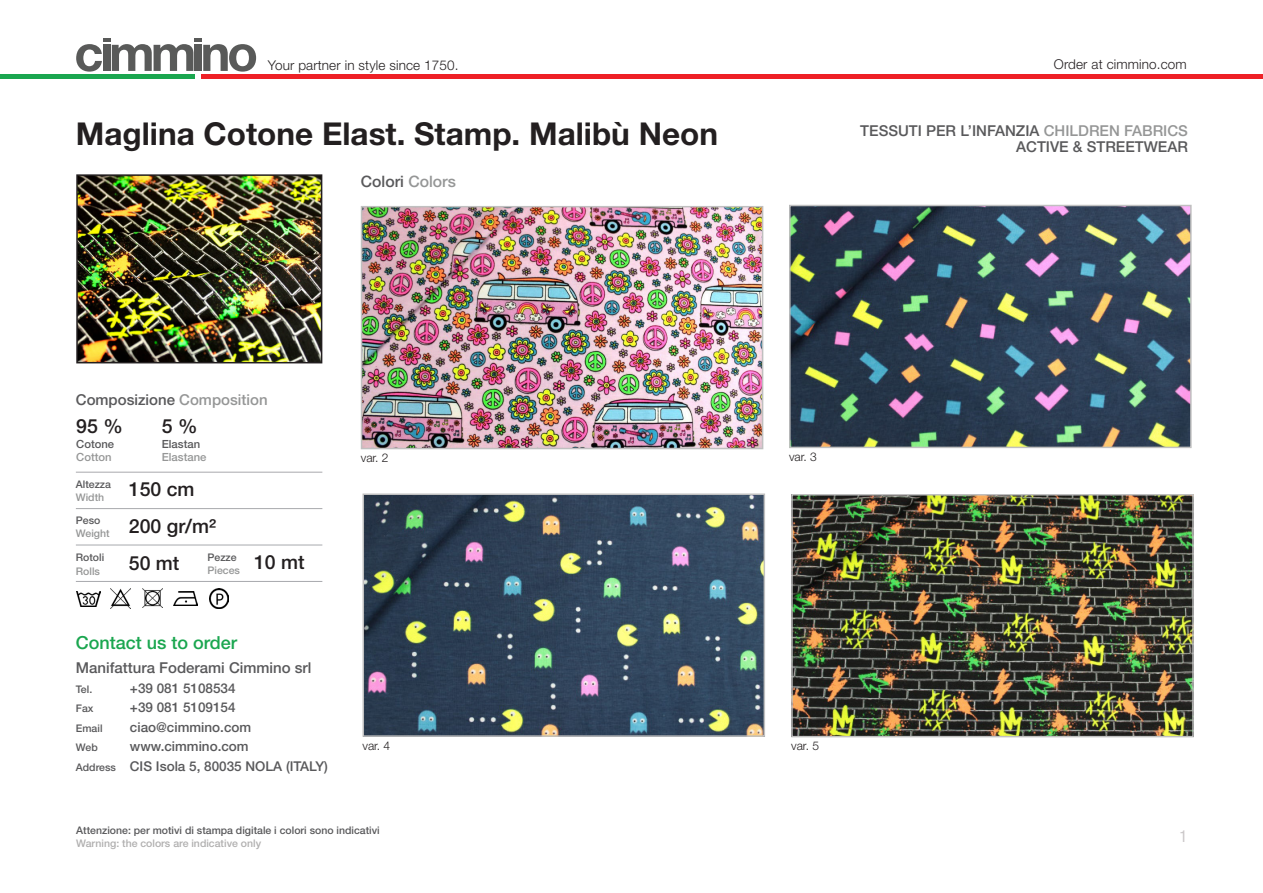
<style>
.page{position:relative;width:1263px;height:893px;background:#fff}
.page>*{position:absolute;margin:0;border:0;box-sizing:border-box;transform-origin:0 0}
.titolo_articolo{font:700 31.5px "Helvetica Neue LT Pro";color:#231f20}
.composizione_articol{font:500 19.5px "Helvetica Neue LT Pro";color:#231f20}
.composizione_articol-2{font:500 18px "Helvetica Neue LT Pro";color:#1aa64f}
.Numeri_pagine{font:condensed 16.5px "Helvetica Neue LT Pro";color:#cbc8c9}
.composizione_articol-3{font:500 15.75px "Helvetica Neue LT Pro";color:#59595b}
.composizione_articol-4{font:500 15px "Helvetica Neue LT Pro";color:#59595b}
.composizione_articol-5{font:500 13.5px "Helvetica Neue LT Pro";color:#59595b}
.t1{font:300 13.5px "Helvetica Neue LT Pro";letter-spacing:.01em;color:#231f20}
.t2{font:300 13.5px "Helvetica Neue LT Pro";letter-spacing:.01em;color:#241f21}
.didascalie{font:300 12px "Helvetica Neue LT Pro";color:#231f20}
.composizione_articol-6{font:500 11.25px "Helvetica Neue LT Pro";color:#959696}
.composizione_articol-7{font:500 11.25px "Helvetica Neue LT Pro";color:#59595b}
.composizione_articol-8{font:500 10.5px "Helvetica Neue LT Pro";color:#59595b}
.composizione_articol-9{font:500 10.5px "Helvetica Neue LT Pro";color:#b0afaf}
.composizione_articol-10{font:500 10.5px "Helvetica Neue LT Pro";color:#959696}
.s1{color:#959696}
.s2{font-size:10.5px}
</style>
<div class="page">
<svg style="left:76px;top:38px;width:180px;height:34px"></svg>
<div style="left:202px;top:74px;width:1061px;height:5px;background:#ee2026"></div>
<div style="left:0;top:74px;width:195px;height:5px;background:#1aa64f"></div>
<img style="left:79px;top:177px;width:240px;height:183px">
<div style="left:76px;top:174px;width:246px;height:189px;border:2px solid #231f20"></div>
<img style="left:792px;top:208px;width:396px;height:237px">
<div style="left:789px;top:205px;width:402px;height:243px;border:2px solid #c0c0c0"></div>
<img style="left:364px;top:209px;width:396px;height:237px">
<div style="left:361px;top:206px;width:402px;height:243px;border:2px solid #c0c0c0"></div>
<img style="left:365px;top:496px;width:397px;height:238px">
<div style="left:362px;top:493px;width:403px;height:244px;border:2px solid #c0c0c0"></div>
<hr style="left:76px;top:581px;width:246px;height:1px;background:#a8a9ad">
<hr style="left:76px;top:472px;width:246px;height:1px;background:#a8a9ad">
<hr style="left:76px;top:545px;width:246px;height:1px;background:#a8a9ad">
<hr style="left:76px;top:508px;width:246px;height:1px;background:#a8a9ad">
<img style="left:77px;top:591px;width:23px;height:15px">
<img style="left:111px;top:589px;width:20px;height:19px">
<img style="left:142px;top:588px;width:20px;height:19px">
<img style="left:174px;top:592px;width:23px;height:13px">
<img style="left:209px;top:589px;width:20px;height:19px">
<img style="left:794px;top:497px;width:397px;height:237px">
<div style="left:791px;top:494px;width:403px;height:243px;border:2px solid #c0c0c0"></div>
<p class="t1" style="left:268px;top:57px;width:192px">Your partner in style since 1750.</p>
<p class="t2" style="left:1054px;top:56px;width:134px">Order at cimmino.com</p>
<p class="titolo_articolo" style="left:76px;top:114px;width:644px">Maglina Cotone Elast. Stamp. Malibù Neon</p>
<p class="composizione_articol-3" style="left:361px;top:172px;width:97px">Colori <span class="s1">Colors</span></p>
<p class="composizione_articol-4" style="left:860px;top:121px;width:329px">TESSUTI PER L’INFANZIA <span class="s1">CHILDREN FABRICS</span></p>
<p class="composizione_articol-4" style="left:1016px;top:138px;width:173px">ACTIVE &amp; STREETWEAR</p>
<p class="composizione_articol-4" style="left:76px;top:391px;width:193px">Composizione <span class="s1">Composition</span></p>
<p class="composizione_articol" style="left:76px;top:414px;width:48px">95 %</p>
<p class="composizione_articol" style="left:162px;top:414px;width:37px">5 %</p>
<p class="composizione_articol-7" style="left:76px;top:437px;width:39px">Cotone</p>
<p class="composizione_articol-7" style="left:162px;top:437px;width:40px">Elastan</p>
<p class="composizione_articol-6" style="left:76px;top:450px;width:37px">Cotton</p>
<p class="composizione_articol-6" style="left:162px;top:450px;width:46px">Elastane</p>
<p class="composizione_articol-8" style="left:76px;top:478px;width:37px">Altezza</p>
<p class="composizione_articol-10" style="left:76px;top:491px;width:30px">Width</p>
<p class="composizione_articol-8" style="left:76px;top:514px;width:26px">Peso</p>
<p class="composizione_articol-10" style="left:76px;top:527px;width:35px">Weight</p>
<p class="composizione_articol-8" style="left:76px;top:551px;width:30px">Rotoli</p>
<p class="composizione_articol-10" style="left:76px;top:565px;width:26px">Rolls</p>
<p class="composizione_articol" style="left:129px;top:478px;width:67px">150 cm</p>
<p class="composizione_articol" style="left:129px;top:514px;width:89px">200 gr/m²</p>
<p class="composizione_articol" style="left:129px;top:551px;width:52px">50 mt</p>
<p class="composizione_articol" style="left:254px;top:550px;width:52px">10 mt</p>
<p class="composizione_articol-8" style="left:207px;top:551px;width:31px">Pezze</p>
<p class="composizione_articol-10" style="left:207px;top:564px;width:34px">Pieces</p>
<p class="composizione_articol-2" style="left:76px;top:631px;width:163px">Contact us to order</p>
<p class="composizione_articol-4" style="left:76px;top:659px;width:237px">Manifattura Foderami Cimmino srl</p>
<p class="composizione_articol-8" style="left:76px;top:683px;width:18px">Tel.</p>
<p class="composizione_articol-5" style="left:130px;top:680px;width:107px">+39 081 5108534</p>
<p class="composizione_articol-8" style="left:76px;top:702px;width:19px">Fax</p>
<p class="composizione_articol-5" style="left:130px;top:700px;width:107px">+39 081 5109154</p>
<p class="composizione_articol-8" style="left:76px;top:722px;width:28px">Email</p>
<p class="composizione_articol-5" style="left:130px;top:719px;width:123px">ciao@cimmino.com</p>
<p class="composizione_articol-8" style="left:76px;top:741px;width:23px">Web</p>
<p class="composizione_articol-5" style="left:130px;top:739px;width:120px">www.cimmino.com</p>
<p class="composizione_articol-5" style="left:76px;top:758px;width:254px"><span class="s2">Address</span> CIS Isola 5, 80035 NOLA (ITALY)</p>
<p class="didascalie" style="left:361px;top:451px;width:29px">var. 2</p>
<p class="didascalie" style="left:789px;top:449px;width:29px">var. 3</p>
<p class="didascalie" style="left:362px;top:738px;width:29px">var. 4</p>
<p class="didascalie" style="left:791px;top:739px;width:29px">var. 5</p>
<p class="composizione_articol-8" style="left:76px;top:824px;width:305px">Attenzione: per motivi di stampa digitale i colori sono indicativi</p>
<p class="composizione_articol-9" style="left:76px;top:837px;width:186px">Warning: the colors are indicative only</p>
<p class="Numeri_pagine" style="left:1179px;top:827px;width:9px">1</p>
</div>
